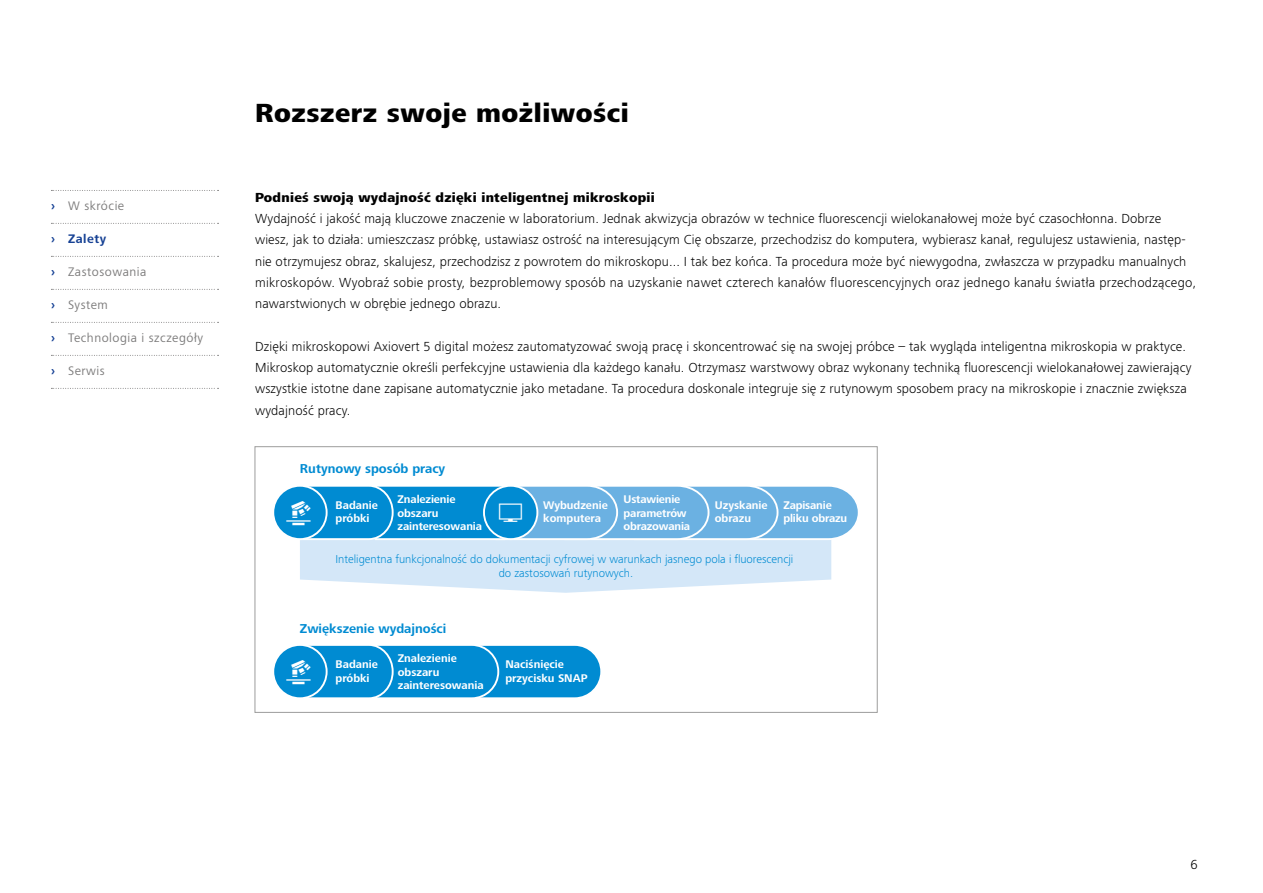
<style>
.page{position:relative;width:1263px;height:893px;background:#fff}
.page>*{position:absolute;margin:0;border:0;box-sizing:border-box;transform-origin:0 0}
.Headline_bold{font:800 27px "ZEISS Frutiger Next W1 G";letter-spacing:.02em;color:#000}
.Copy_Light{font:300 13.5px/21.3px "ZEISS Frutiger Next W1 G";letter-spacing:.01em;color:#000}
.Copy_Headline_bold{font:800 13.5px "ZEISS Frutiger Next W1 G";letter-spacing:.02em;color:#000}
.t1{font:700 13.2px "ZEISS Frutiger Next W1 G";color:#008bd2}
.t2{font:12.75px "ZEISS Frutiger Next W1 G";letter-spacing:.04em;color:#7c7b7b}
.t3{font:700 12.75px "ZEISS Frutiger Next W1 G";letter-spacing:.04em;color:#164194}
.t4{font:300 11.85px/14.1px "ZEISS Frutiger Next W1 G";color:#008bd2;text-align:center}
.t5{font:700 11.4px/13.8px "ZEISS Frutiger Next W1 G";color:#fff}
.s1{font-weight:700;color:#164194}
</style>
<div class="page">
<div style="left:255px;top:446px;width:622px;height:267px;border:1px solid #9d9d9c"></div>
<svg style="left:51px;top:190px;width:168px;height:1px"></svg>
<svg style="left:51px;top:223px;width:168px;height:1px"></svg>
<svg style="left:51px;top:256px;width:168px;height:1px"></svg>
<svg style="left:51px;top:289px;width:168px;height:1px"></svg>
<svg style="left:51px;top:322px;width:168px;height:1px"></svg>
<svg style="left:51px;top:355px;width:168px;height:1px"></svg>
<svg style="left:51px;top:388px;width:168px;height:1px"></svg>
<svg style="left:274px;top:486px;width:584px;height:107px;background:#94caeb"></svg>
<svg style="left:274px;top:645px;width:327px;height:53px;background:#1695d5"></svg>
<p class="t2" style="left:51px;top:197px;width:75px"><span class="s1">›</span> W skrócie</p>
<p class="t3" style="left:51px;top:230px;width:57px">› Zalety</p>
<p class="t2" style="left:51px;top:263px;width:97px"><span class="s1">›</span> Zastosowania</p>
<p class="t2" style="left:51px;top:296px;width:58px"><span class="s1">›</span> System</p>
<p class="t2" style="left:51px;top:329px;width:153px"><span class="s1">›</span> Technologia i szczegóły</p>
<p class="t2" style="left:51px;top:362px;width:55px"><span class="s1">›</span> Serwis</p>
<p class="Headline_bold" style="left:255px;top:93px;width:375px">Rozszerz swoje możliwości</p>
<p class="Copy_Headline_bold" style="left:255px;top:187px;width:401px">Podnieś swoją wydajność dzięki inteligentnej mikroskopii</p>
<p class="Copy_Light" style="left:255px;top:207px;width:943px">Wydajność i jakość mają kluczowe znaczenie w laboratorium. Jednak akwizycja obrazów w technice fluorescencji wielokanałowej może być czasochłonna. Dobrze wiesz, jak to działa: umieszczasz próbkę, ustawiasz ostrość na interesującym Cię obszarze, przechodzisz do komputera, wybierasz kanał, regulujesz ustawienia, następ&shy;nie otrzymujesz obraz, skalujesz, przechodzisz z powrotem do mikroskopu... I tak bez końca. Ta procedura może być niewygodna, zwłaszcza w przypadku manualnych mikroskopów. Wyobraź sobie prosty, bezproblemowy sposób na uzyskanie nawet czterech kanałów fluorescencyjnych oraz jednego kanału światła przechodzącego, nawarstwionych w obrębie jednego obrazu.</p>
<p class="Copy_Light" style="left:255px;top:335px;width:938px">Dzięki mikroskopowi Axiovert 5 digital możesz zautomatyzować swoją pracę i skoncentrować się na swojej próbce – tak wygląda inteligentna mikroskopia w praktyce.<br>Mikroskop automatycznie określi perfekcyjne ustawienia dla każdego kanału. Otrzymasz warstwowy obraz wykonany techniką fluorescencji wielokanałowej zawierający wszystkie istotne dane zapisane automatycznie jako metadane. Ta procedura doskonale integruje się z rutynowym sposobem pracy na mikroskopie i znacznie zwiększa wydajność pracy.</p>
<p class="t1" style="left:300px;top:460px;width:147px">Rutynowy sposób pracy</p>
<p class="t5" style="left:336px;top:498px;width:44px">Badanie próbki</p>
<p class="t5" style="left:398px;top:492px;width:86px">Znalezienie obszaru zainteresowania</p>
<p class="t5" style="left:543px;top:498px;width:66px">Wybudzenie komputera</p>
<p class="t5" style="left:624px;top:492px;width:68px">Ustawienie parametrów obrazowania</p>
<p class="t5" style="left:715px;top:498px;width:54px">Uzyskanie obrazu</p>
<p class="t5" style="left:783px;top:498px;width:65px">Zapisanie pliku obrazu</p>
<p class="t4" style="left:335px;top:551px;width:459px">Inteligentna funkcjonalność do dokumentacji cyfrowej w warunkach jasnego pola i fluorescencji do zastosowań rutynowych.</p>
<p class="t1" style="left:300px;top:619px;width:148px">Zwiększenie wydajności</p>
<p class="t5" style="left:336px;top:657px;width:44px">Badanie próbki</p>
<p class="t5" style="left:398px;top:651px;width:88px">Znalezienie obszaru zainteresowania</p>
<p class="t5" style="left:505px;top:657px;width:84px">Naciśnięcie przycisku SNAP</p>
<p class="Copy_Light" style="left:1190px;top:853px;width:9px">6</p>
</div>
